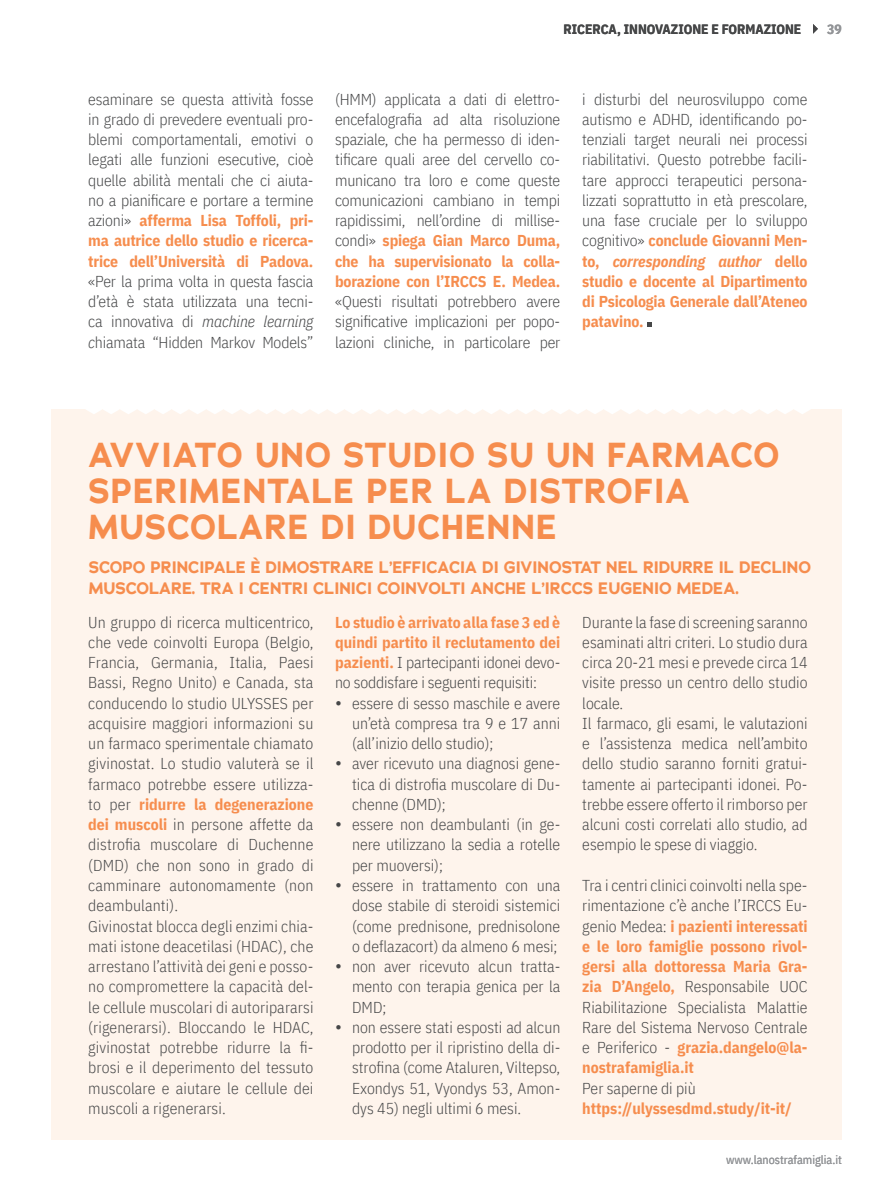
<style>
.page{position:relative;width:893px;height:1191px;background:#fff}
.page>*{position:absolute;margin:0;border:0;box-sizing:border-box;transform-origin:0 0}
.t1{font:700 34.5px/36px "Adrianna";letter-spacing:.025em;color:#f68d4e}
.t2{font:700 16.5px/21px "Adrianna";letter-spacing:-.005em;color:#f68d4e}
.t3{font:300 15.75px/20.2px "IBM Plex Sans Cond";color:#464748;text-align:justify}
.t4{font:700 15.75px/20.2px "IBM Plex Sans Cond";color:#f68d4e;text-align:justify}
.t5{font:700 13.5px "IBM Plex Sans Cond";color:#464748}
.t6{font:700 13.5px "IBM Plex Sans Cond";color:#939598}
.t7{font:12px "IBM Plex Sans Cond";color:#939598}
.s1{font-weight:700;color:#f68d4e}
.s2{font-style:italic}
.s3{font-weight:700;font-style:italic;color:#f68d4e}
.s4{font-weight:300;color:#464748}
</style>
<div class="page">
<svg style="left:647px;top:322px;width:4px;height:5px"></svg>
<svg style="left:813px;top:24px;width:5px;height:10px"></svg>
<div style="left:51px;top:409px;width:791px;height:731px;background:#fef4ec"></div>
<svg style="left:86px;top:409px;width:724px;height:5px"></svg>
<p class="t5" style="left:564px;top:18px;width:239px">RICERCA, INNOVAZIONE E FORMAZIONE</p>
<p class="t6" style="left:827px;top:18px;width:16px">39</p>
<p class="t3" style="left:88px;top:88px;width:227px">esaminare se questa attività fosse in grado di prevedere eventuali pro&shy;blemi comportamentali, emotivi o legati alle funzioni esecutive, cioè quelle abilità mentali che ci aiuta&shy;no a pianificare e portare a termine azioni» <span class="s1">afferma Lisa Toffoli, pri&shy;ma autrice dello studio e ricerca&shy;trice dell’Università di Padova. </span>«Per la prima volta in questa fascia d’età è stata utilizzata una tecni&shy;ca innovativa di <span class="s2">machine learning c</span>hiamata “Hidden Markov Models”</p>
<p class="t3" style="left:335px;top:88px;width:227px">(HMM) applicata a dati di elettro&shy;encefalografia ad alta risoluzione spaziale, che ha permesso di iden&shy;tificare quali aree del cervello co&shy;municano tra loro e come queste comunicazioni cambiano in tempi rapidissimi, nell’ordine di millise&shy;condi» <span class="s1">spiega Gian Marco Duma, che ha supervisionato la colla&shy;borazione con l’IRCCS E. Medea. </span>«Questi risultati potrebbero avere significative implicazioni per popo&shy;lazioni cliniche, in particolare per</p>
<p class="t3" style="left:582px;top:88px;width:227px">i disturbi del neurosviluppo come autismo e ADHD, identificando po&shy;tenziali target neurali nei processi riabilitativi. Questo potrebbe facili&shy;tare approcci terapeutici persona&shy;lizzati soprattutto in età prescolare, una fase cruciale per lo sviluppo cognitivo» <span class="s1">conclude Giovanni Men&shy;to,</span> <span class="s3">corresponding author</span> <span class="s1">dello studio e docente al Dipartimento di Psicologia Generale dall’Ateneo patavino.</span></p>
<p class="t1" style="left:88px;top:437px;width:693px">AVVIATO UNO STUDIO SU UN FARMACO<br>SPERIMENTALE PER LA DISTROFIA<br>MUSCOLARE DI DUCHENNE</p>
<p class="t2" style="left:89px;top:557px;width:724px">SCOPO PRINCIPALE È DIMOSTRARE L’EFFICACIA DI GIVINOSTAT NEL RIDURRE IL DECLINO<br>MUSCOLARE. TRA I CENTRI CLINICI COINVOLTI ANCHE L’IRCCS EUGENIO MEDEA.</p>
<p class="t3" style="left:88px;top:610px;width:227px">Un gruppo di ricerca multicentrico, che vede coinvolti Europa (Belgio, Francia, Germania, Italia, Paesi Bassi, Regno Unito) e Canada, sta conducendo lo studio ULYSSES per acquisire maggiori informazioni su un farmaco sperimentale chiamato givinostat. Lo studio valuterà se il farmaco potrebbe essere utilizza&shy;to per <span class="s1">ridurre la degenerazione dei muscoli</span> in persone affette da distrofia muscolare di Duchenne (DMD) che non sono in grado di camminare autonomamente (non deambulanti).</p>
<p class="t3" style="left:88px;top:914px;width:227px">Givinostat blocca degli enzimi chia&shy;mati istone deacetilasi (HDAC), che arrestano l’attività dei geni e posso&shy;no compromettere la capacità del&shy;le cellule muscolari di autoripararsi (rigenerarsi). Bloccando le HDAC, givinostat potrebbe ridurre la fi&shy;brosi e il deperimento del tessuto muscolare e aiutare le cellule dei muscoli a rigenerarsi.</p>
<p class="t4" style="left:335px;top:610px;width:227px">Lo studio è arrivato alla fase 3 ed è quindi partito il reclutamento dei pazienti. <span class="s4">I partecipanti idonei devo&shy;no soddisfare i seguenti requisiti:</span></p>
<p class="t3" style="left:352px;top:691px;width:210px;text-indent:-17px">• essere di sesso maschile e avere un’età compresa tra 9 e 17 anni (all’inizio dello studio);</p>
<p class="t3" style="left:352px;top:752px;width:210px;text-indent:-17px">• aver ricevuto una diagnosi gene&shy;tica di distrofia muscolare di Du&shy;chenne (DMD);</p>
<p class="t3" style="left:352px;top:813px;width:210px;text-indent:-17px">• essere non deambulanti (in ge&shy;nere utilizzano la sedia a rotelle per muoversi);</p>
<p class="t3" style="left:352px;top:874px;width:210px;text-indent:-17px">• essere in trattamento con una dose stabile di steroidi sistemici (come prednisone, prednisolone o deflazacort) da almeno 6 mesi;</p>
<p class="t3" style="left:352px;top:955px;width:210px;text-indent:-17px">• non aver ricevuto alcun tratta&shy;mento con terapia genica per la DMD;</p>
<p class="t3" style="left:352px;top:1015px;width:210px;text-indent:-17px">• non essere stati esposti ad alcun prodotto per il ripristino della di&shy;strofina (come Ataluren, Viltepso, Exondys 51, Vyondys 53, Amon&shy;dys 45) negli ultimi 6 mesi.</p>
<p class="t3" style="left:582px;top:610px;width:227px">Durante la fase di screening saranno esaminati altri criteri. Lo studio dura circa 20-21 mesi e prevede circa 14 visite presso un centro dello studio locale.</p>
<p class="t3" style="left:582px;top:712px;width:227px">Il farmaco, gli esami, le valutazioni e l’assistenza medica nell’ambito dello studio saranno forniti gratui&shy;tamente ai partecipanti idonei. Po&shy;trebbe essere offerto il rimborso per alcuni costi correlati allo studio, ad esempio le spese di viaggio.</p>
<p class="t3" style="left:582px;top:874px;width:227px">Tra i centri clinici coinvolti nella spe&shy;rimentazione c’è anche l’IRCCS Eu&shy;genio Medea: <span class="s1">i pazienti interessati e le loro famiglie possono rivol&shy;gersi alla dottoressa Maria Gra&shy;zia D’Angelo,</span> Responsabile UOC Riabilitazione Specialista Malattie Rare del Sistema Nervoso Centrale e Periferico - <span class="s1">grazia.dangelo@la&shy;nostrafamiglia.it</span></p>
<p class="t3" style="left:582px;top:1076px;width:115px">Per saperne di più</p>
<p class="t4" style="left:582px;top:1096px;width:211px">https://ulyssesdmd.study/it-it/</p>
<p class="t7" style="left:726px;top:1150px;width:117px">www.lanostrafamiglia.it</p>
</div>
